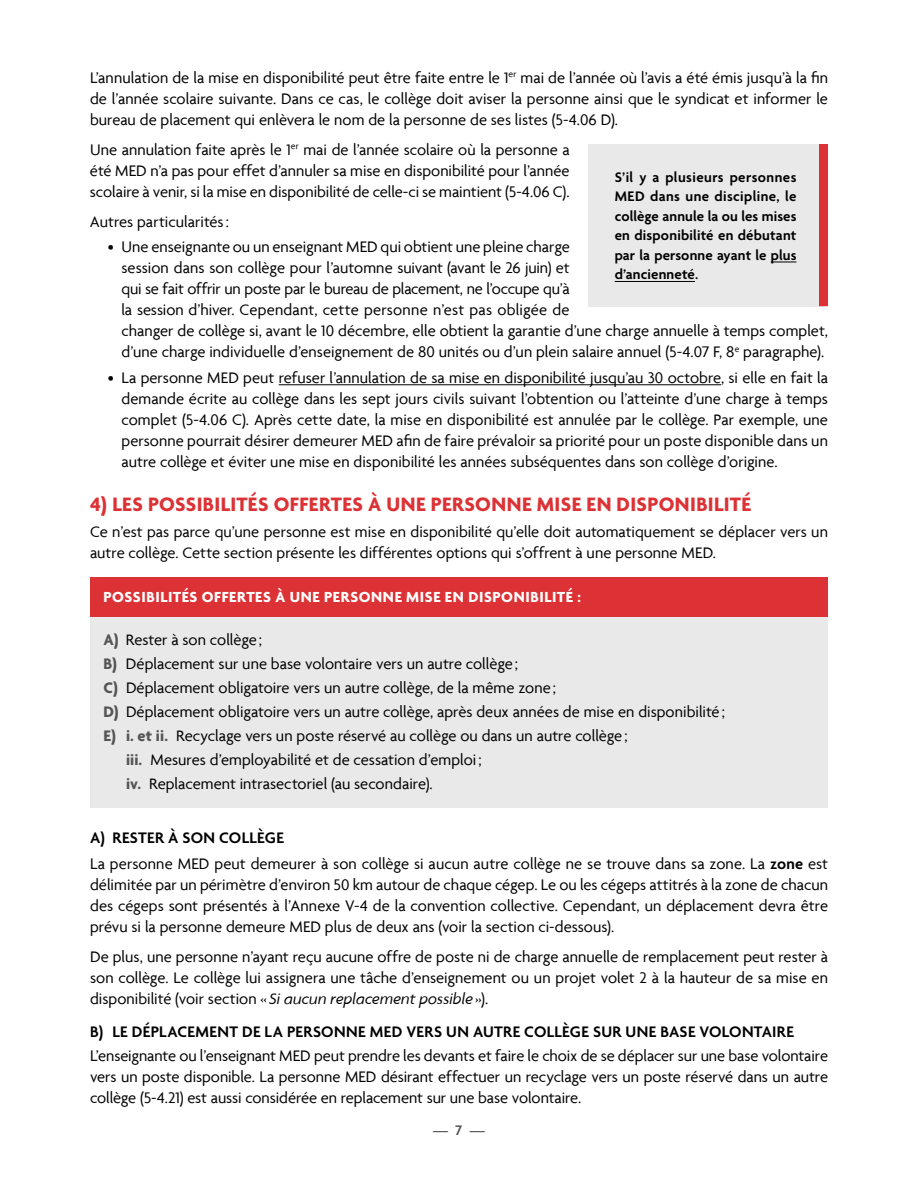
<style>
.page{position:relative;width:918px;height:1188px;background:#fff}
.page>*{position:absolute;margin:0;border:0;box-sizing:border-box;transform-origin:0 0}
.t1{font:700 21px "Agenda";letter-spacing:.02em;color:#dc3235}
.t2{font:16.5px/21px "Agenda";color:#000001;text-align:justify}
.t3{font:600 16.5px "Agenda";letter-spacing:.02em;color:#000001}
.t4{font:700 15.75px "Agenda";letter-spacing:.04em;color:#fff}
.t5{font:600 15px/19.5px "Agenda";letter-spacing:.01em;color:#000001;text-align:justify}
.t6{font:600 15px "Agenda";color:#545553}
.s1{font-weight:700;color:#545553}
.s2{font-weight:600}
.s3{font-style:italic}
</style>
<div class="page">
<hr style="left:279px;top:385px;width:442px;height:1px;background:#000001">
<div style="left:90px;top:577px;width:738px;height:40px;background:#dc3235"></div>
<div style="left:90px;top:617px;width:738px;height:190px;background:#e9e9e9"></div>
<div style="left:588px;top:144px;width:236px;height:162px;background:#e9e9e9"></div>
<div style="left:819px;top:144px;width:9px;height:162px;background:#dc3235"></div>
<svg style="left:771px;top:262px;width:26px;height:1px"></svg>
<hr style="left:615px;top:281px;width:80px;height:1px;background:#000001">
<p class="t2" style="left:90px;top:66px;width:740px">L’annulation de la mise en disponibilité peut être faite entre le 1<sup>er</sup> mai de l’année où l’avis a été émis jusqu’à la fin de l’année scolaire suivante. Dans ce cas, le collège doit aviser la personne ainsi que le syndicat et informer le bureau de placement qui enlèvera le nom de la personne de ses listes (5-4.06 D).</p>
<p class="t2" style="left:90px;top:138px;width:481px">Une annulation faite après le 1<sup>er</sup> mai de l’année scolaire où la personne a été MED n’a pas pour effet d’annuler sa mise en disponibilité pour l’année scolaire à venir, si la mise en disponibilité de celle-ci se maintient (5-4.06 C).</p>
<p class="t2" style="left:90px;top:210px;width:140px">Autres particularités:</p>
<p class="t2" style="left:121px;top:236px;width:708px;text-align:left;text-indent:-13px">• Une enseignante ou un enseignant MED qui obtient une pleine charge<br>session dans son collège pour -l’automne suivant (avant le 26 juin) et<br>qui se fait offrir un poste par le bureau de placement, ne l’occupe qu’à<br>la session d’hiver. Cependant, cette personne n’est pas obligée de<br>changer de collège si, avant le 10 décembre, elle obtient la garantie d’une charge annuelle à temps complet, d’une charge individuelle d’enseignement de 80 unités ou d’un plein salaire annuel (5-4.07 F, 8<sup>e</sup> paragraphe).</p>
<p class="t2" style="left:121px;top:366px;width:708px;text-indent:-13px">• La personne MED peut refuser l’annulation de sa mise en disponibilité jusqu’au 30 octobre, si elle en fait la demande écrite au collège dans les sept jours civils suivant l’obtention ou l’atteinte d’une charge à temps complet (5-4.06 C). Après cette date, la mise en disponibilité est annulée par le collège. Par exemple, une personne pourrait désirer demeurer MED afin de faire prévaloir sa priorité pour un poste disponible dans un autre collège et éviter une mise en disponibilité les années subséquentes dans son collège d’origine.</p>
<p class="t1" style="left:90px;top:493px;width:662px">4) LES POSSIBILITÉS OFFERTES À UNE PERSONNE MISE EN DISPONIBILITÉ</p>
<p class="t2" style="left:90px;top:521px;width:740px">Ce n’est pas parce qu’une personne est mise en disponibilité qu’elle doit automatiquement se déplacer vers un autre collège. Cette section présente les différentes options qui s’offrent à une personne MED.</p>
<p class="t4" style="left:104px;top:588px;width:479px">POSSIBILITÉS OFFERTES À UNE PERSONNE MISE EN DISPONIBILITÉ :</p>
<p class="t2" style="left:104px;top:629px;width:160px"><span class="s1">A)</span> Rester à son collège ;</p>
<p class="t2" style="left:103px;top:653px;width:416px"><span class="s1">B)</span> Déplacement sur une base volontaire vers un autre collège ;</p>
<p class="t2" style="left:104px;top:677px;width:454px"><span class="s1">C)</span> Déplacement obligatoire vers un autre collège, de la même zone ;</p>
<p class="t2" style="left:104px;top:701px;width:623px"><span class="s1">D)</span> Déplacement obligatoire vers un autre collège, après deux années de mise en disponibilité ;</p>
<p class="t2" style="left:104px;top:725px;width:525px"><span class="s1">E) i. et ii.</span> Recyclage vers un poste réservé au collège ou dans un autre collège ;</p>
<p class="t2" style="left:126px;top:749px;width:357px"><span class="s1">iii.</span> Mesures d’employabilité et de cessation d’emploi ;</p>
<p class="t2" style="left:126px;top:773px;width:308px"><span class="s1">iv.</span> Replacement intrasectoriel (au secondaire).</p>
<p class="t2" style="left:90px;top:825px;width:740px;line-height:25.5px"><span class="s2">A) RESTER À SON COLLÈGE<br></span>La personne MED peut demeurer à son collège si aucun autre collège ne se trouve dans sa zone. La <span class="s2">zone</span> est</p>
<p class="t2" style="left:90px;top:874px;width:740px">délimitée par un périmètre d’environ 50 km autour de chaque cégep. Le ou les cégeps attitrés à la zone de chacun des cégeps sont présentés à l’Annexe V-4 de la convention collective. Cependant, un déplacement devra être prévu si la personne demeure MED plus de deux ans (voir la section ci-dessous).</p>
<p class="t2" style="left:90px;top:946px;width:739px">De plus, une personne n’ayant reçu aucune offre de poste ni de charge annuelle de remplacement peut rester à son collège. Le collège lui assignera une tâche d’enseignement ou un projet volet 2 à la hauteur de sa mise en disponibilité (voir section « <span class="s3">Si aucun replacement possible</span> »).</p>
<p class="t3" style="left:90px;top:1023px;width:705px">B) LE DÉPLACEMENT DE LA PERSONNE MED VERS UN AUTRE COLLÈGE SUR UNE BASE VOLONTAIRE</p>
<p class="t2" style="left:90px;top:1045px;width:740px">L’enseignante ou l’enseignant MED peut prendre les devants et faire le choix de se déplacer sur une base volontaire vers un poste disponible. La personne MED désirant effectuer un recyclage vers un poste réservé dans un autre collège (5-4.21) est aussi considérée en replacement sur une base volontaire.</p>
<p class="t5" style="left:615px;top:168px;width:183px">S’il y a plusieurs personnes MED dans une discipline, le collège annule la ou les mises en disponibilité en débutant par la personne ayant le plus d’ancienneté.</p>
<p class="t6" style="left:433px;top:1122px;width:53px">—7—</p>
</div>
